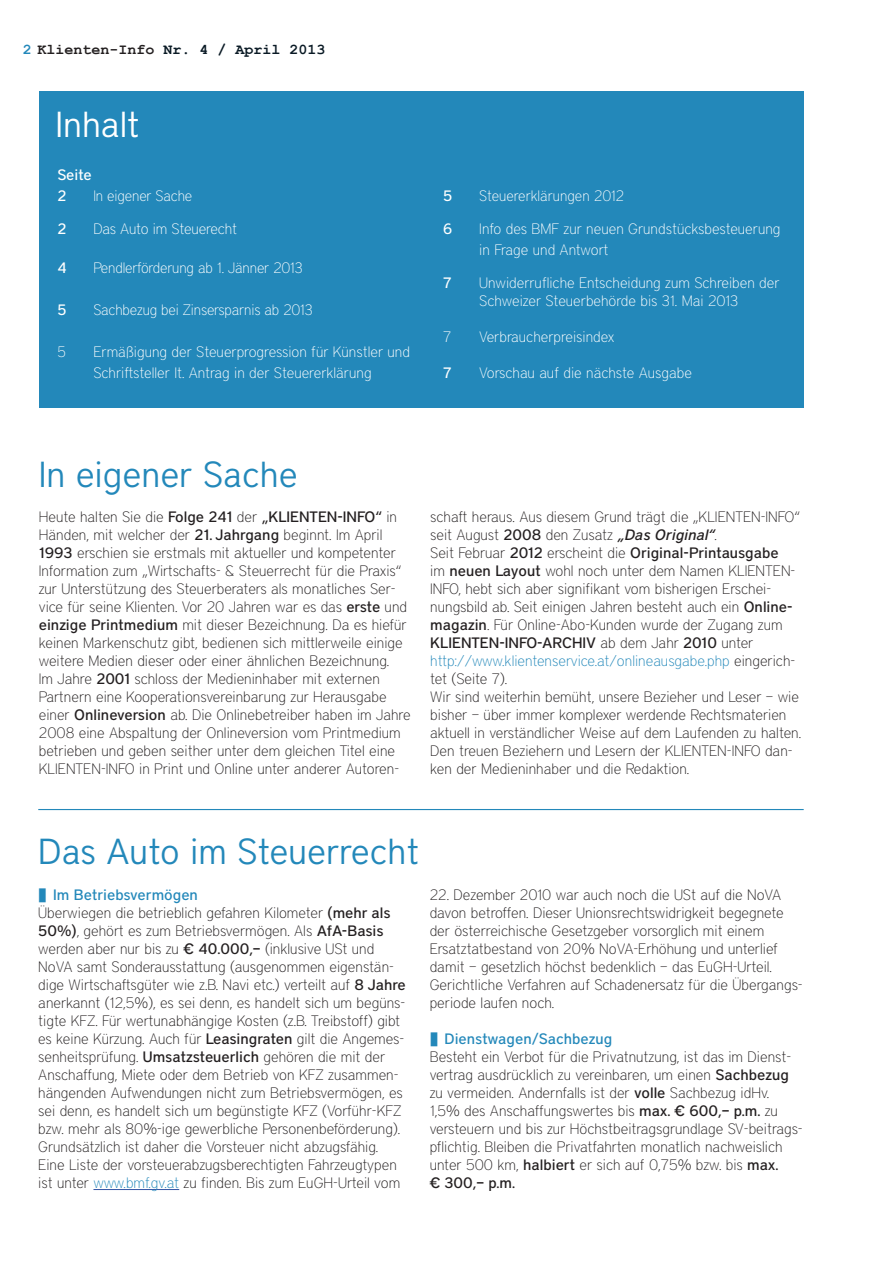
<style>
.page{position:relative;width:893px;height:1263px;background:#fff}
.page>*{position:absolute;margin:0;border:0;box-sizing:border-box;transform-origin:0 0}
.t1{font:300 36px "District";color:#2388ba}
.t2{font:300 36px "District";letter-spacing:-.005em;color:#fff}
.t3{font:100 15px/18px "District";color:#231f20}
.t4{font:100 15px/21px "District";color:#fff}
.t5{font:700 15px "Courier New";color:#0a1a25}
.t6{font:500 15px "District";color:#2388ba}
.t7{font:500 15px/21px "District";letter-spacing:-.01em;color:#fff}
.s1{color:#2388ba}
.s2{color:#231f20}
.s3{font-weight:500}
.s4{font-weight:500;font-style:italic}
.s5{font-weight:500;color:#2388ba}
</style>
<div class="page">
<div style="left:39px;top:91px;width:765px;height:317px;background:#2388ba"></div>
<hr style="left:38px;top:809px;width:766px;height:1px;background:#2388ba">
<hr style="left:93px;top:1189px;width:86px;height:1px;background:#3454a4">
<p class="t5" style="left:23px;top:42px;width:304px"><span class="s1">2</span> <span class="s2">Klienten-Info</span> Nr. 4 / April 2013</p>
<h1 class="t2" style="left:56px;top:111px;width:86px">Inhalt</h1>
<p class="t7" style="left:57px;top:165px;width:36px">Seite<br>2</p>
<p class="t4" style="left:93px;top:187px;width:100px">In eigener Sache</p>
<p class="t7" style="left:57px;top:219px;width:10px">2</p>
<p class="t4" style="left:93px;top:220px;width:145px">Das Auto im Steuerecht</p>
<p class="t7" style="left:57px;top:258px;width:11px">4</p>
<p class="t4" style="left:93px;top:259px;width:211px">Pendlerförderung ab 1. Jänner 2013</p>
<p class="t7" style="left:57px;top:300px;width:10px">5</p>
<p class="t4" style="left:93px;top:301px;width:221px">Sachbezug bei Zinsersparnis ab 2013</p>
<p class="t4" style="left:57px;top:343px;width:10px">5</p>
<p class="t4" style="left:93px;top:343px;width:318px">Ermäßigung der Steuerprogression für Künstler und<br>Schriftsteller lt. Antrag in der Steuererklärung</p>
<h1 class="t1" style="left:39px;top:461px;width:260px">In eigener Sache</h1>
<p class="t7" style="left:443px;top:186px;width:11px">5</p>
<p class="t4" style="left:479px;top:186px;width:146px">Steuererklärungen 2012</p>
<p class="t7" style="left:443px;top:219px;width:11px">6</p>
<p class="t4" style="left:479px;top:219px;width:303px">Info des BMF zur neuen Grundstücksbesteuerung in Frage und Antwort</p>
<p class="t7" style="left:443px;top:273px;width:10px">7</p>
<p class="t4" style="left:479px;top:275px;width:302px;line-height:18px">Unwiderrufliche Entscheidung zum Schreiben der<br>Schweizer Steuerbehörde bis 31. Mai 2013</p>
<p class="t4" style="left:443px;top:328px;width:10px">7</p>
<p class="t4" style="left:479px;top:328px;width:137px">Verbraucherpreisindex</p>
<p class="t7" style="left:443px;top:363px;width:10px">7</p>
<p class="t4" style="left:479px;top:364px;width:214px">Vorschau auf die nächste Ausgabe</p>
<p class="t3" style="left:39px;top:509px;width:373px">Heute halten Sie die <span class="s3">Folge 241</span> der <span class="s3">„KLIENTEN-INFO“</span> in Händen, mit welcher der <span class="s3">21. Jahrgang</span> beginnt. Im April <span class="s3">1993</span> erschien sie erstmals mit aktueller und kompetenter Information zum „Wirtschafts- &amp; Steuerrecht für die Praxis“ zur Unterstützung des Steuerberaters als monatliches Ser&shy;vice für seine Klienten. Vor 20 Jahren war es das <span class="s3">erste</span> und <span class="s3">einzige Printmedium</span> mit dieser Bezeichnung. Da es hiefür keinen Markenschutz gibt, bedienen sich mittlerweile einige weitere Medien dieser oder einer ähnlichen Bezeichnung.<br>Im Jahre <span class="s3">2001</span> schloss der Medieninhaber mit externen Partnern eine Kooperationsvereinbarung zur Herausgabe einer <span class="s3">Onlineversion</span> ab. Die Onlinebetreiber haben im Jahre 2008 eine Abspaltung der Onlineversion vom Printmedium betrieben und geben seither unter dem gleichen Titel eine KLIENTEN-INFO in Print und Online unter anderer Autoren-</p>
<p class="t3" style="left:430px;top:509px;width:372px">schaft heraus. Aus diesem Grund trägt die „KLIENTEN-INFO“ seit August <span class="s3">2008</span> den Zusatz <span class="s4">„Das Original“</span>.<br>Seit Februar <span class="s3">2012</span> erscheint die <span class="s3">Original-Printausgabe<br></span>im <span class="s3">neuen Layout</span> wohl noch unter dem Namen KLIENTEN-INFO, hebt sich aber signifikant vom bisherigen Erschei&shy;nungsbild ab. Seit einigen Jahren besteht auch ein <span class="s3">Online&shy;magazin</span>. Für Online-Abo-Kunden wurde der Zugang zum <span class="s3">KLIENTEN-INFO-ARCHIV</span> ab dem Jahr <span class="s3">2010</span> unter <span class="s1">http://www.klientenservice.at/onlineausgabe.php</span> eingerich&shy;tet (Seite 7).<br>Wir sind weiterhin bemüht, unsere Bezieher und Leser – wie bisher – über immer komplexer werdende Rechtsmaterien aktuell in verständlicher Weise auf dem Laufenden zu halten.<br>Den treuen Beziehern und Lesern der KLIENTEN-INFO dan&shy;ken der Medieninhaber und die Redaktion.</p>
<h1 class="t1" style="left:38px;top:838px;width:382px">Das Auto im Steuerrecht</h1>
<p class="t3" style="left:38px;top:886px;width:369px;text-indent:15px"><span class="s5">Im Betriebsvermögen<br></span>Überwiegen die betrieblich gefahren Kilometer <span class="s3">(mehr als 50%)</span>, gehört es zum Betriebsvermögen. Als <span class="s3">AfA-Basis </span>werden aber nur bis zu <span class="s3">€ 40.000,–</span> (inklusive USt und NoVA samt Sonderausstattung (ausgenommen eigenstän&shy;dige Wirtschaftsgüter wie z.B. Navi etc.) verteilt auf <span class="s3">8 Jahre </span>anerkannt (12,5%), es sei denn, es handelt sich um begüns&shy;tigte KFZ. Für wertunabhängige Kosten (z.B. Treibstoff) gibt es keine Kürzung. Auch für <span class="s3">Leasingraten</span> gilt die Angemes&shy;senheitsprüfung. <span class="s3">Umsatzsteuerlich</span> gehören die mit der Anschaffung, Miete oder dem Betrieb von KFZ zusammen&shy;hängenden Aufwendungen nicht zum Betriebsvermögen, es sei denn, es handelt sich um begünstigte KFZ (Vorführ-KFZ bzw. mehr als 80%-ige gewerbliche Personenbeförderung).<br>Grundsätzlich ist daher die Vorsteuer nicht abzugsfähig.<br>Eine Liste der vorsteuerabzugsberechtigten Fahrzeugtypen ist unter <span class="s1">www.bmf.gv.at</span> zu finden. Bis zum EuGH-Urteil vom</p>
<p class="t3" style="left:430px;top:886px;width:375px">22. Dezember 2010 war auch noch die USt auf die NoVA davon betroffen. Dieser Unionsrechtswidrigkeit begegnete der österreichische Gesetzgeber vorsorglich mit einem Ersatztatbestand von 20% NoVA-Erhöhung und unterlief damit – gesetzlich höchst bedenklich – das EuGH-Urteil.<br>Gerichtliche Verfahren auf Schadenersatz für die Übergangs&shy;periode laufen noch.</p>
<p class="t6" style="left:445px;top:1033px;width:169px">Dienstwagen/Sachbezug</p>
<p class="t3" style="left:430px;top:1048px;width:375px">Besteht ein Verbot für die Privatnutzung, ist das im Dienst&shy;vertrag ausdrücklich zu vereinbaren, um einen <span class="s3">Sachbezug </span>zu vermeiden. Andernfalls ist der <span class="s3">volle</span> Sachbezug idHv.<br>1,5% des Anschaffungswertes bis <span class="s3">max. € 600,– p.m.</span> zu versteuern und bis zur Höchstbeitragsgrundlage SV-beitrags&shy;pflichtig. Bleiben die Privatfahrten monatlich nachweislich unter 500 km, <span class="s3">halbiert</span> er sich auf 0,75% bzw. bis <span class="s3">max.<br>€ 300,– p.m.</span></p>
</div>
